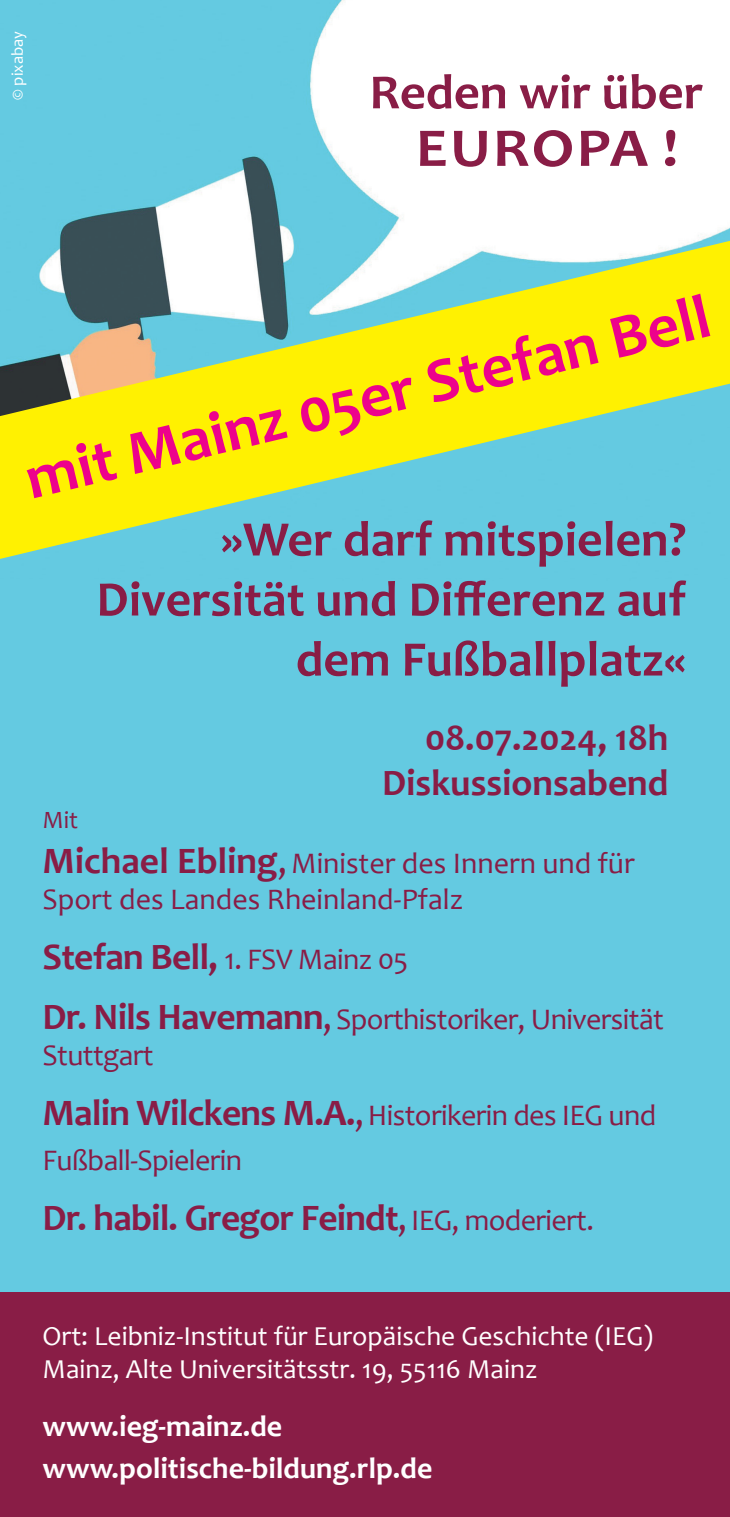
<style>
.page{position:relative;width:730px;height:1517px;background:#fff}
.page>*{position:absolute;margin:0;border:0;box-sizing:border-box;transform-origin:0 0}
.t1{font:700 62.5px "Candara";color:#ed028c}
.t2{font:700 55px "Candara";letter-spacing:.04em;color:#891d46;scale:1.11 1}
.t3{font:700 50px/60px "Candara";color:#891d46;text-align:right}
.t4{font:700 49.5px "Candara";color:#891d46}
.t5{font:700 37.5px "Candara";letter-spacing:-.02em;color:#891d46}
.t6{font:700 37.5px "Candara";color:#891d46}
.t7{font:30px/36px "Candara";letter-spacing:-.02em;color:#891d46}
.t8{font:30px "Candara";color:#891d46}
.t9{font:700 30px "Candara";color:#fff}
.t10{font:27.5px/33px "Candara";color:#fff}
.t11{font:25px "Candara";color:#891d46}
.t12{font:16.75px "Candara";color:#fff}
.s1{font-weight:700;font-size:37.5px}
.s2{font-size:37.5px}
.s3{font-weight:400}
.s4{font-weight:400;font-size:30px}
</style>
<div class="page">
<div style="left:0;top:569px;width:730px;height:740px;background:#64cae1"></div>
<img style="left:0;top:0;width:730px;height:569px">
<div style="left:0;top:1292px;width:730px;height:225px;background:#891d46"></div>
<svg style="left:0;top:241px;width:730px;height:318px;background:#b5d774"></svg>
<p class="t12" style="left:7px;top:100px;width:70px;rotate:-90deg">© pixabay</p>
<p class="t4" style="left:369px;top:61px;width:335px">Reden wir über</p>
<p class="t2" style="left:416px;top:113px;width:238px">EUROPA !</p>
<p class="t1" style="left:17px;top:438px;width:703px;rotate:-13deg">mit Mainz 05er Stefan Bell</p>
<p class="t3" style="left:220px;top:508px;width:467px">»Wer darf mitspielen?</p>
<p class="t3" style="left:96px;top:568px;width:591px">Diversität und Differenz auf dem Fußballplatz«</p>
<p class="t6" style="left:425px;top:714px;width:245px">08.07.2024, 18h</p>
<p class="t6" style="left:382px;top:759px;width:288px">Diskussionsabend</p>
<p class="t11" style="left:43px;top:804px;width:37px">Mit</p>
<p class="t8" style="left:43px;top:844px;width:594px"><span class="s1">Michael Ebling</span><span class="s2">,</span>Minister des Innern und für</p>
<p class="t8" style="left:43px;top:880px;width:422px">Sport des Landes Rheinland-Pfalz</p>
<p class="t7" style="left:43px;top:941px;width:367px"><span class="s1">Stefan Bell,</span> 1. FSV Mainz 05</p>
<p class="t7" style="left:43px;top:1001px;width:623px"><span class="s1">Dr. Nils Havemann</span><span class="s2">,</span>Sporthistoriker, Universität<br>Stuttgart</p>
<p class="t7" style="left:43px;top:1097px;width:615px"><span class="s1">Malin Wilckens M.A.</span><span class="s2">,</span>Historikerin des IEG und</p>
<p class="t7" style="left:43px;top:1142px;width:201px">Fußball-Spielerin</p>
<p class="t5" style="left:43px;top:1194px;width:553px">Dr. habil. Gregor Feindt<span class="s3">,</span><span class="s4">IEG, moderiert.</span></p>
<p class="t10" style="left:43px;top:1319px;width:612px">Ort: Leibniz-Institut für Europäische Geschichte (IEG)<br>Mainz, Alte Universitätsstr. 19, 55116 Mainz</p>
<p class="t9" style="left:43px;top:1407px;width:241px">www.ieg-mainz.de</p>
<p class="t9" style="left:43px;top:1449px;width:391px">www.politische-bildung.rlp.de</p>
</div>
